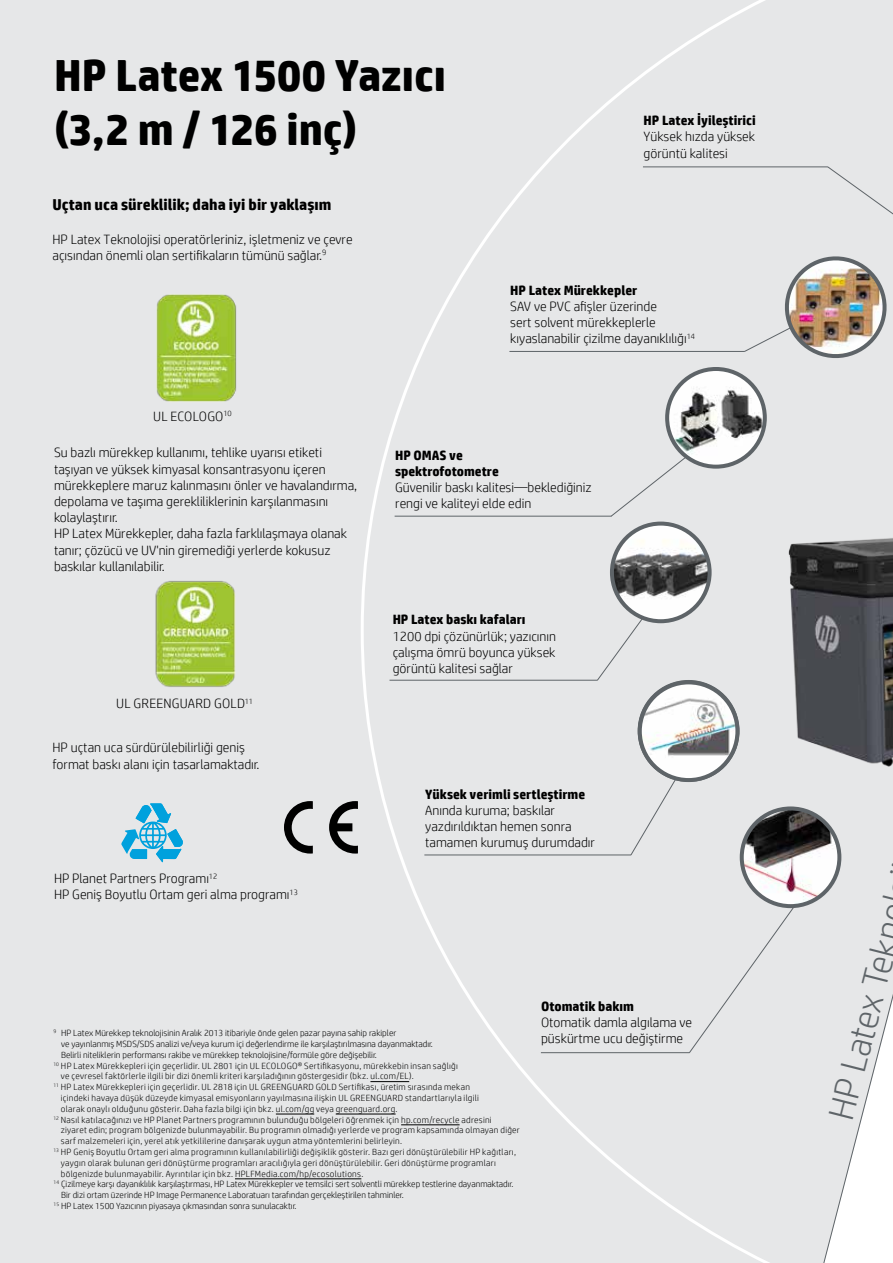
<style>
.page{position:relative;width:893px;height:1263px;background:#e6e7e8}
.page>*{position:absolute;margin:0;border:0;box-sizing:border-box;transform-origin:0 0}
.t1{font:700 45px/54px "HP Simplified";letter-spacing:-.005em;color:#000}
.t2{font:300 36px "HP Simplified";color:#5e6468}
.t3{font:700 15.75px "HP Simplified";color:#000}
.t4{font:300 13.5px/16.2px "HP Simplified";color:#000}
.t5{font:700 13.5px/16.2px "HP Simplified";color:#000}
.t6{font:300 9px "HP Simplified";letter-spacing:.03em;color:#000}
.t7{font:300 9px "HP Simplified";color:#000}
</style>
<div class="page">
<hr style="left:643px;top:167px;width:185px;height:1px;background:#5e6468">
<div style="left:827px;top:166px;width:66px;height:70px;background:#e6e7e8"></div>
<svg style="left:819px;top:826px;width:74px;height:437px"></svg>
<div style="left:144px;top:0;width:662px;height:1263px;background:#e6e7e8"></div>
<div style="left:95px;top:0;width:49px;height:1263px;background:#e6e7e8"></div>
<img style="left:713px;top:453px;width:180px;height:340px">
<hr style="left:370px;top:1081px;width:39px;height:1px;background:#000">
<hr style="left:276px;top:1114px;width:38px;height:1px;background:#000">
<hr style="left:336px;top:1114px;width:60px;height:1px;background:#000">
<hr style="left:401px;top:1124px;width:59px;height:1px;background:#000">
<hr style="left:235px;top:1178px;width:126px;height:1px;background:#000">
<img style="left:744px;top:253px;width:146px;height:109px">
<img style="left:612px;top:524px;width:98px;height:97px;border-radius:49px">
<div style="left:610px;top:522px;width:102px;height:101px;border:4px solid #5e6468;border-radius:50%"></div>
<img style="left:640px;top:682px;width:97px;height:98px;border-radius:49px">
<div style="left:638px;top:680px;width:101px;height:102px;border:4px solid #5e6468;border-radius:50%"></div>
<img style="left:743px;top:808px;width:95px;height:98px">
<div style="left:740px;top:806px;width:101px;height:102px;border:4px solid #5e6468;border-radius:50%"></div>
<img style="left:667px;top:369px;width:98px;height:97px">
<div style="left:665px;top:367px;width:102px;height:102px;border:4px solid #5e6468;border-radius:50%"></div>
<img style="left:151px;top:287px;width:94px;height:123px">
<img style="left:149px;top:573px;width:91px;height:123px">
<svg style="left:284px;top:801px;width:29px;height:52px;background:#8d8e8e"></svg>
<svg style="left:329px;top:801px;width:29px;height:52px;background:#7a7b7b"></svg>
<svg style="left:121px;top:803px;width:62px;height:59px;background:#85c9e3"></svg>
<h1 class="t1" style="left:54px;top:47px;width:393px">HP Latex 1500 Yazıcı (3,2 m / 126 inç)</h1>
<h3 class="t3" style="left:52px;top:196px;width:280px">Uçtan uca süreklilik; daha iyi bir yaklaşım</h3>
<h3 class="t4" style="left:52px;top:231px;width:302px">HP Latex Teknolojisi operatörleriniz, işletmeniz ve çevre açısından önemli olan sertifikaların tümünü sağlar.<sup>9</sup></h3>
<h3 class="t4" style="left:153px;top:408px;width:80px">UL ECOLOGO<sup>10</sup></h3>
<h3 class="t5" style="left:644px;top:112px;width:114px">HP Latex İyileştirici</h3>
<h3 class="t4" style="left:644px;top:128px;width:113px">Yüksek hızda yüksek görüntü kalitesi</h3>
<h3 class="t5" style="left:510px;top:282px;width:129px">HP Latex Mürekkepler</h3>
<h3 class="t4" style="left:510px;top:298px;width:186px">SAV ve PVC afişler üzerinde<br>sert solvent mürekkeplerle kıyaslanabilir çizilme dayanıklılığı<sup>14</sup></h3>
<p class="t4" style="left:54px;top:444px;width:305px">Su bazlı mürekkep kullanımı, tehlike uyarısı etiketi taşıyan ve yüksek kimyasal konsantrasyonu içeren mürekkeplere maruz kalınmasını önler ve havalandırma, depolama ve taşıma gerekliliklerinin karşılanmasını kolaylaştırır.<br>HP Latex Mürekkepler, daha fazla farklılaşmaya olanak tanır; çözücü ve UV'nin giremediği yerlerde kokusuz baskılar kullanılabilir.</p>
<h3 class="t4" style="left:116px;top:695px;width:138px">UL GREENGUARD GOLD<sup>11</sup></h3>
<h3 class="t4" style="left:53px;top:739px;width:209px">HP uçtan uca sürdürülebilirliği geniş format baskı alanı için tasarlamaktadır.</h3>
<h3 class="t4" style="left:54px;top:870px;width:245px">HP Planet Partners Programı<sup>12<br></sup>HP Geniş Boyutlu Ortam geri alma programı<sup>13</sup></h3>
<h3 class="t5" style="left:395px;top:447px;width:105px">HP OMAS ve spektrofotometre</h3>
<h3 class="t4" style="left:395px;top:479px;width:198px">Güvenilir baskı kalitesi—beklediğiniz rengi ve kaliteyi elde edin</h3>
<h3 class="t5" style="left:393px;top:611px;width:134px">HP Latex baskı kafaları</h3>
<h3 class="t4" style="left:393px;top:627px;width:165px;text-align:justify">1200 dpi çözünürlük; yazıcının çalışma ömrü boyunca yüksek görüntü kalitesi sağlar</h3>
<h3 class="t5" style="left:425px;top:786px;width:162px">Yüksek verimli sertleştirme</h3>
<h3 class="t4" style="left:425px;top:802px;width:171px">Anında kuruma; baskılar yazdırıldıktan hemen sonra tamamen kurumuş durumdadır</h3>
<p class="t7" style="left:54px;top:1028px;width:344px"><sup>9</sup> HP Latex Mürekkep teknolojisinin Aralık 2013 itibariyle önde gelen pazar payına sahip rakipler</p>
<p class="t7" style="left:61px;top:1039px;width:373px">ve yayınlanmış MSDS/SDS analizi ve/veya kurum içi değerlendirme ile karşılaştırılmasına dayanmaktadır.</p>
<p class="t7" style="left:61px;top:1049px;width:317px">Belirli niteliklerin performansı rakibe ve mürekkep teknolojisine/formüle göre değişebilir.</p>
<p class="t6" style="left:54px;top:1060px;width:406px"><sup>10</sup> HP Latex Mürekkepleri için geçerlidir. UL 2801 için UL ECOLOGO® Sertifikasyonu, mürekkebin insan sağlığı</p>
<p class="t6" style="left:61px;top:1071px;width:354px">ve çevresel faktörlerle ilgili bir dizi önemli kriteri karşıladığının göstergesidir (bkz. ul.com/EL).</p>
<p class="t6" style="left:54px;top:1082px;width:418px"><sup>11</sup> HP Latex Mürekkepleri için geçerlidir. UL 2818 için UL GREENGUARD GOLD Sertifikası, üretim sırasında mekan</p>
<p class="t6" style="left:61px;top:1093px;width:420px">içindeki havaya düşük düzeyde kimyasal emisyonların yayılmasına ilişkin UL GREENGUARD standartlarıyla ilgili</p>
<p class="t6" style="left:61px;top:1103px;width:338px">olarak onaylı olduğunu gösterir. Daha fazla bilgi için bkz. ul.com/gg veya greenguard.org.</p>
<p class="t6" style="left:54px;top:1114px;width:440px"><sup>12</sup> Nasıl katılacağınızı ve HP Planet Partners programının bulunduğu bölgeleri öğrenmek için hp.com/recycle adresini</p>
<p class="t6" style="left:61px;top:1125px;width:460px">ziyaret edin; program bölgenizde bulunmayabilir. Bu programın olmadığı yerlerde ve program kapsamında olmayan diğer</p>
<p class="t6" style="left:61px;top:1136px;width:343px">sarf malzemeleri için, yerel atık yetkililerine danışarak uygun atma yöntemlerini belirleyin.</p>
<p class="t6" style="left:54px;top:1147px;width:464px"><sup>13</sup> HP Geniş Boyutlu Ortam geri alma programının kullanılabilirliği değişiklik gösterir. Bazı geri dönüştürülebilir HP kağıtları,</p>
<p class="t6" style="left:61px;top:1157px;width:436px">yaygın olarak bulunan geri dönüştürme programları aracılığıyla geri dönüştürülebilir. Geri dönüştürme programları</p>
<p class="t6" style="left:61px;top:1168px;width:304px">bölgenizde bulunmayabilir. Ayrıntılar için bkz. HPLFMedia.com/hp/ecosolutions.</p>
<p class="t7" style="left:54px;top:1179px;width:461px"><sup>14</sup> Çizilmeye karşı dayanıklılık karşılaştırması, HP Latex Mürekkepler ve temsilci sert solventli mürekkep testlerine dayanmaktadır.</p>
<p class="t7" style="left:61px;top:1190px;width:344px">Bir dizi ortam üzerinde HP Image Permanence Laboratuarı tarafından gerçekleştirilen tahminler.</p>
<p class="t7" style="left:54px;top:1201px;width:244px"><sup>15</sup> HP Latex 1500 Yazıcının piyasaya çıkmasından sonra sunulacaktır.</p>
<h3 class="t5" style="left:541px;top:998px;width:94px">Otomatik bakım</h3>
<h3 class="t4" style="left:541px;top:1014px;width:153px">Otomatik damla algılama ve püskürtme ucu değiştirme</h3>
<h2 class="t2" style="left:821px;top:1114px;width:205px;rotate:-76deg">HP Latex Tekn</h2>
</div>
